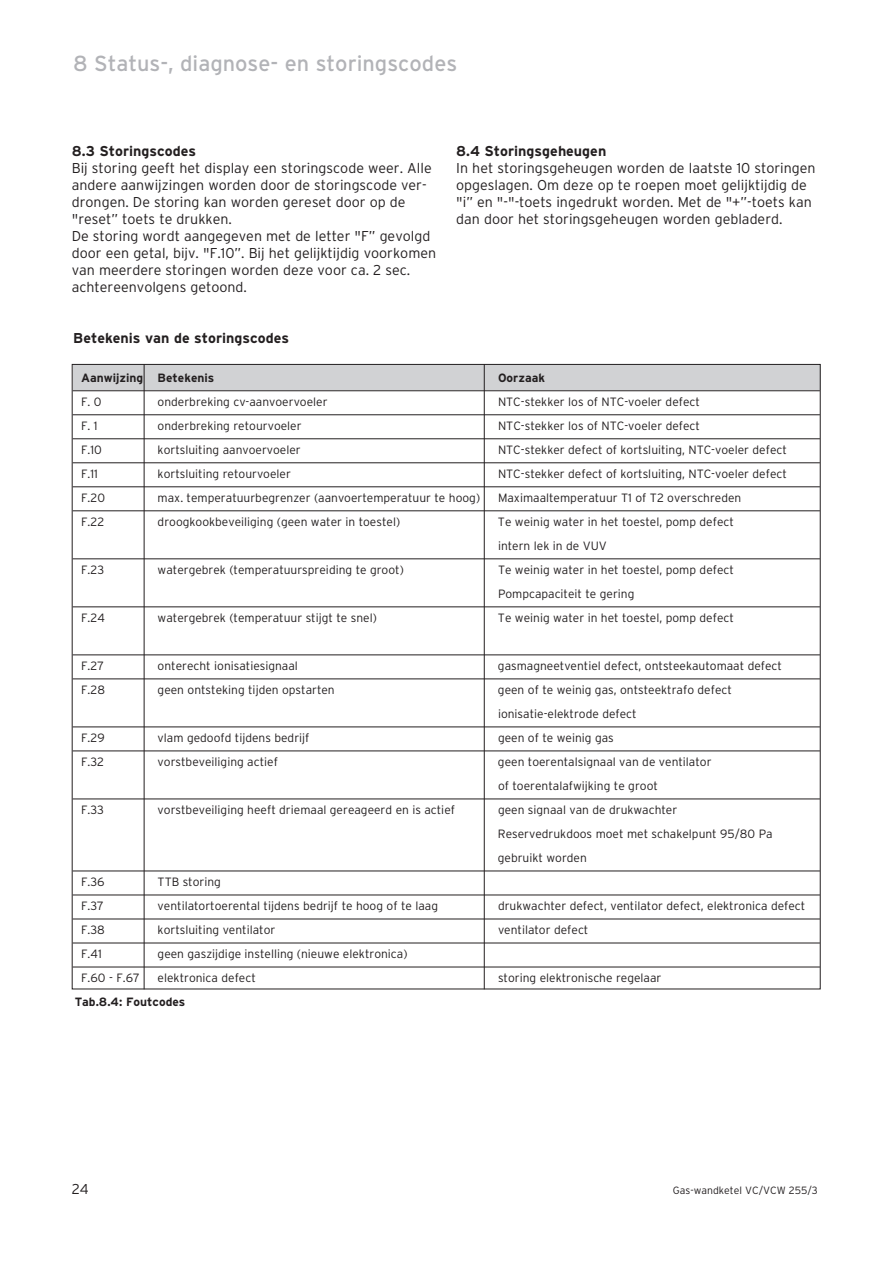
<style>
.page{position:relative;width:892px;height:1267px;background:#fff}
.page>*{position:absolute;margin:0;border:0;box-sizing:border-box;transform-origin:0 0}
.t1{font:21.75px "Interstate";color:#b2b3b7}
.t2{font:300 14.25px/17px "Interstate";color:#231f20}
.t3{font:700 14.25px "Interstate";color:#231f20}
.t4{font:300 12px/24px "Interstate";color:#231f20}
.t5{font:700 12px "Interstate";color:#231f20}
.t6{font:300 10.5px "Interstate";color:#231f20}
</style>
<div class="page">
<svg style="left:71px;top:363px;width:750px;height:627px"></svg>
<h1 class="t1" style="left:73px;top:55px;width:386px">8 Status-, diagnose- en storingscodes</h1>
<p class="t3" style="left:72px;top:145px;width:126px">8.3 Storingscodes</p>
<p class="t2" style="left:72px;top:160px;width:366px">Bij storing geeft het display een storingscode weer. Alle andere aanwijzingen worden door de storingscode ver&shy;drongen. De storing kan worden gereset door op de "reset” toets te drukken.<br>De storing wordt aangegeven met de letter "F” gevolgd door een getal, bijv. "F.10”. Bij het gelijktijdig voorkomen van meerdere storingen worden deze voor ca. 2 sec. achtereenvolgens getoond.</p>
<p class="t3" style="left:73px;top:332px;width:217px">Betekenis van de storingscodes</p>
<p class="t3" style="left:456px;top:145px;width:152px">8.4 Storingsgeheugen</p>
<p class="t2" style="left:456px;top:160px;width:361px">In het storingsgeheugen worden de laatste 10 storingen opgeslagen. Om deze op te roepen moet gelijktijdig de "i” en "-"-toets ingedrukt worden. Met de "+”-toets kan dan door het storingsgeheugen worden gebladerd.</p>
<p class="t5" style="left:81px;top:373px;width:135px">Aanwijzing Betekenis</p>
<p class="t5" style="left:498px;top:373px;width:48px">Oorzaak</p>
<p class="t4" style="left:81px;top:390px;width:22px">F. 0</p>
<p class="t4" style="left:158px;top:390px;width:171px">onderbreking cv-aanvoervoeler</p>
<p class="t4" style="left:498px;top:390px;width:203px">NTC-stekker los of NTC-voeler defect</p>
<p class="t4" style="left:81px;top:414px;width:18px">F. 1</p>
<p class="t4" style="left:158px;top:414px;width:145px">onderbreking retourvoeler</p>
<p class="t4" style="left:498px;top:414px;width:203px">NTC-stekker los of NTC-voeler defect</p>
<p class="t4" style="left:81px;top:438px;width:22px">F.10</p>
<p class="t4" style="left:158px;top:438px;width:145px">kortsluiting aanvoervoeler</p>
<p class="t4" style="left:498px;top:438px;width:290px">NTC-stekker defect of kortsluiting, NTC-voeler defect</p>
<p class="t4" style="left:81px;top:462px;width:18px">F.11</p>
<p class="t4" style="left:158px;top:462px;width:135px">kortsluiting retourvoeler</p>
<p class="t4" style="left:498px;top:462px;width:290px">NTC-stekker defect of kortsluiting, NTC-voeler defect</p>
<p class="t4" style="left:81px;top:486px;width:25px">F.20</p>
<p class="t4" style="left:158px;top:486px;width:324px">max. temperatuurbegrenzer (aanvoertemperatuur te hoog)</p>
<p class="t4" style="left:498px;top:486px;width:245px">Maximaaltemperatuur T1 of T2 overschreden</p>
<p class="t4" style="left:81px;top:510px;width:25px">F.22</p>
<p class="t4" style="left:158px;top:510px;width:244px">droogkookbeveiliging (geen water in toestel)</p>
<p class="t4" style="left:498px;top:510px;width:237px">Te weinig water in het toestel, pomp defect intern lek in de VUV</p>
<p class="t4" style="left:81px;top:558px;width:25px">F.23</p>
<p class="t4" style="left:158px;top:558px;width:248px">watergebrek (temperatuurspreiding te groot)</p>
<p class="t4" style="left:498px;top:558px;width:237px">Te weinig water in het toestel, pomp defect<br>Pompcapaciteit te gering</p>
<p class="t4" style="left:81px;top:606px;width:25px">F.24</p>
<p class="t4" style="left:158px;top:606px;width:221px">watergebrek (temperatuur stijgt te snel)</p>
<p class="t4" style="left:498px;top:606px;width:237px">Te weinig water in het toestel, pomp defect</p>
<p class="t4" style="left:81px;top:654px;width:24px">F.27</p>
<p class="t4" style="left:158px;top:654px;width:142px">onterecht ionisatiesignaal</p>
<p class="t4" style="left:498px;top:654px;width:285px">gasmagneetventiel defect, ontsteekautomaat defect</p>
<p class="t4" style="left:81px;top:678px;width:25px">F.28</p>
<p class="t4" style="left:158px;top:678px;width:179px">geen ontsteking tijden opstarten</p>
<p class="t4" style="left:498px;top:678px;width:235px">geen of te weinig gas, ontsteektrafo defect ionisatie-elektrode defect</p>
<p class="t4" style="left:81px;top:726px;width:25px">F.29</p>
<p class="t4" style="left:158px;top:726px;width:153px">vlam gedoofd tijdens bedrijf</p>
<p class="t4" style="left:498px;top:726px;width:117px">geen of te weinig gas</p>
<p class="t4" style="left:81px;top:750px;width:25px">F.32</p>
<p class="t4" style="left:158px;top:750px;width:122px">vorstbeveiliging actief</p>
<p class="t4" style="left:498px;top:750px;width:215px">geen toerentalsignaal van de ventilator of toerentalafwijking te groot</p>
<p class="t4" style="left:81px;top:798px;width:24px">F.33</p>
<p class="t4" style="left:158px;top:798px;width:299px">vorstbeveiliging heeft driemaal gereageerd en is actief</p>
<p class="t4" style="left:498px;top:798px;width:276px">geen signaal van de drukwachter<br>Reservedrukdoos moet met schakelpunt 95/80 Pa gebruikt worden</p>
<p class="t4" style="left:81px;top:870px;width:25px">F.36</p>
<p class="t4" style="left:158px;top:870px;width:65px">TTB storing</p>
<p class="t4" style="left:81px;top:894px;width:24px">F.37</p>
<p class="t4" style="left:158px;top:894px;width:282px">ventilatortoerental tijdens bedrijf te hoog of te laag</p>
<p class="t4" style="left:498px;top:894px;width:309px">drukwachter defect, ventilator defect, elektronica defect</p>
<p class="t4" style="left:81px;top:918px;width:25px">F.38</p>
<p class="t4" style="left:158px;top:918px;width:119px">kortsluiting ventilator</p>
<p class="t4" style="left:498px;top:918px;width:92px">ventilator defect</p>
<p class="t4" style="left:81px;top:942px;width:22px">F.41</p>
<p class="t4" style="left:158px;top:942px;width:251px">geen gaszijdige instelling (nieuwe elektronica)</p>
<p class="t4" style="left:81px;top:966px;width:60px">F.60 - F.67</p>
<p class="t4" style="left:158px;top:966px;width:100px">elektronica defect</p>
<p class="t4" style="left:498px;top:966px;width:165px">storing elektronische regelaar</p>
<p class="t5" style="left:75px;top:997px;width:112px">Tab.8.4: Foutcodes</p>
<p class="t2" style="left:72px;top:1181px;width:19px">24</p>
<p class="t6" style="left:672px;top:1185px;width:146px">Gas-wandketel VC/VCW 255/3</p>
</div>
